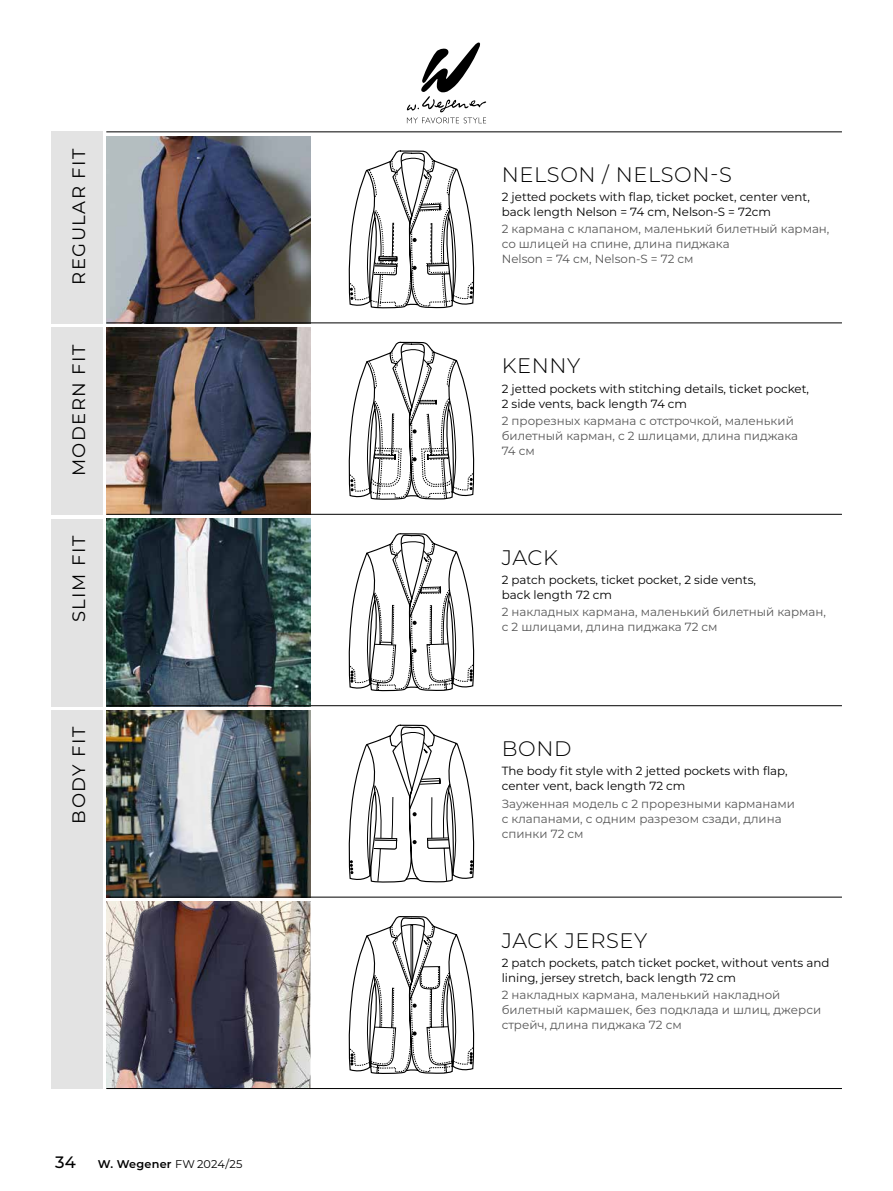
<style>
.page{position:relative;width:893px;height:1191px;background:#fff}
.page>*{position:absolute;margin:0;border:0;box-sizing:border-box;transform-origin:0 0}
.t1{font:300 21px "Montserrat";letter-spacing:.03em;color:#000}
.t2{font:18px "Montserrat";letter-spacing:.08em;color:#000}
.t3{font:500 16.5px "Montserrat";color:#000}
.t4{font:11.85px/15px "Montserrat";color:#565656}
.t5{font:11.85px/15px "Montserrat";color:#000}
.t6{font:600 11.25px "Montserrat";letter-spacing:.02em;color:#000}
.s1{font-weight:400}
</style>
<div class="page">
<img style="left:300px;top:901px;width:10px;height:187px">
<img style="left:106px;top:136px;width:204px;height:186px">
<svg style="left:349px;top:150px;width:125px;height:158px"></svg>
<svg style="left:310px;top:327px;width:532px;height:187px"></svg>
<img style="left:106px;top:327px;width:204px;height:187px">
<svg style="left:349px;top:342px;width:125px;height:158px"></svg>
<img style="left:106px;top:519px;width:204px;height:186px">
<svg style="left:349px;top:533px;width:125px;height:158px"></svg>
<img style="left:106px;top:710px;width:204px;height:186px">
<svg style="left:349px;top:724px;width:125px;height:158px"></svg>
<img style="left:106px;top:901px;width:194px;height:187px">
<svg style="left:349px;top:916px;width:125px;height:158px"></svg>
<div style="left:51px;top:132px;width:51px;height:192px;background:#e3e3e3"></div>
<div style="left:51px;top:519px;width:51px;height:187px;background:#e3e3e3"></div>
<div style="left:51px;top:710px;width:51px;height:378px;background:#e3e3e3"></div>
<div style="left:51px;top:327px;width:51px;height:188px;background:#e3e3e3"></div>
<hr style="left:106px;top:131px;width:736px;height:1px;background:#000">
<hr style="left:106px;top:322px;width:736px;height:1px;background:#000">
<hr style="left:106px;top:514px;width:736px;height:1px;background:#000">
<hr style="left:106px;top:705px;width:736px;height:1px;background:#000">
<hr style="left:106px;top:896px;width:736px;height:1px;background:#000">
<hr style="left:106px;top:1088px;width:736px;height:1px;background:#000">
<svg style="left:407px;top:43px;width:79px;height:80px"></svg>
<h2 class="t2" style="left:66px;top:285px;width:137px;rotate:-90deg">REGULAR FIT</h2>
<h2 class="t2" style="left:66px;top:476px;width:133px;rotate:-90deg">MODERN FIT</h2>
<h2 class="t2" style="left:66px;top:622px;width:88px;rotate:-90deg">SLIM FIT</h2>
<h2 class="t2" style="left:66px;top:823px;width:98px;rotate:-90deg">BODY FIT</h2>
<h3 class="t3" style="left:55px;top:1150px;width:22px">34</h3>
<p class="t6" style="left:98px;top:1155px;width:146px">W. Wegener <span class="s1">FW 2024/25</span></p>
<h1 class="t1" style="left:502px;top:160px;width:232px">NELSON / NELSON-S</h1>
<p class="t5" style="left:502px;top:189px;width:310px">2 jetted pockets with flap, ticket pocket, center vent, back length Nelson = 74 cm, Nelson-S = 72cm</p>
<p class="t4" style="left:502px;top:221px;width:329px">2 кармана с клапаном, маленький билетный карман, со шлицей на спине, длина пиджака<br>Nelson = 74 см, Nelson-S = 72 см</p>
<h1 class="t1" style="left:502px;top:352px;width:80px">KENNY</h1>
<p class="t5" style="left:502px;top:380px;width:309px">2 jetted pockets with stitching details, ticket pocket,<br>2 side vents, back length 74 cm</p>
<p class="t4" style="left:502px;top:412px;width:298px">2 прорезных кармана с отстрочкой, маленький билетный карман, с 2 шлицами, длина пиджака<br>74 см</p>
<h1 class="t1" style="left:502px;top:543px;width:58px">JACK</h1>
<p class="t5" style="left:502px;top:572px;width:256px">2 patch pockets, ticket pocket, 2 side vents, back length 72 cm</p>
<p class="t4" style="left:502px;top:604px;width:326px">2 накладных кармана, маленький билетный карман, с 2 шлицами, длина пиджака 72 см</p>
<h1 class="t1" style="left:502px;top:734px;width:71px">BOND</h1>
<p class="t5" style="left:502px;top:763px;width:287px">The body fit style with 2 jetted pockets with flap, center vent, back length 72 cm</p>
<p class="t4" style="left:502px;top:795px;width:295px">Зауженная модель с 2 прорезными карманами с клапанами, с одним разрезом сзади, длина спинки 72 см</p>
<h1 class="t1" style="left:502px;top:926px;width:147px">JACK JERSEY</h1>
<p class="t5" style="left:502px;top:954px;width:329px">2 patch pockets, patch ticket pocket, without vents and lining, jersey stretch, back length 72 cm</p>
<p class="t4" style="left:502px;top:987px;width:321px">2 накладных кармана, маленький накладной билетный кармашек, без подклада и шлиц, джерси стрейч, длина пиджака 72 см</p>
</div>
